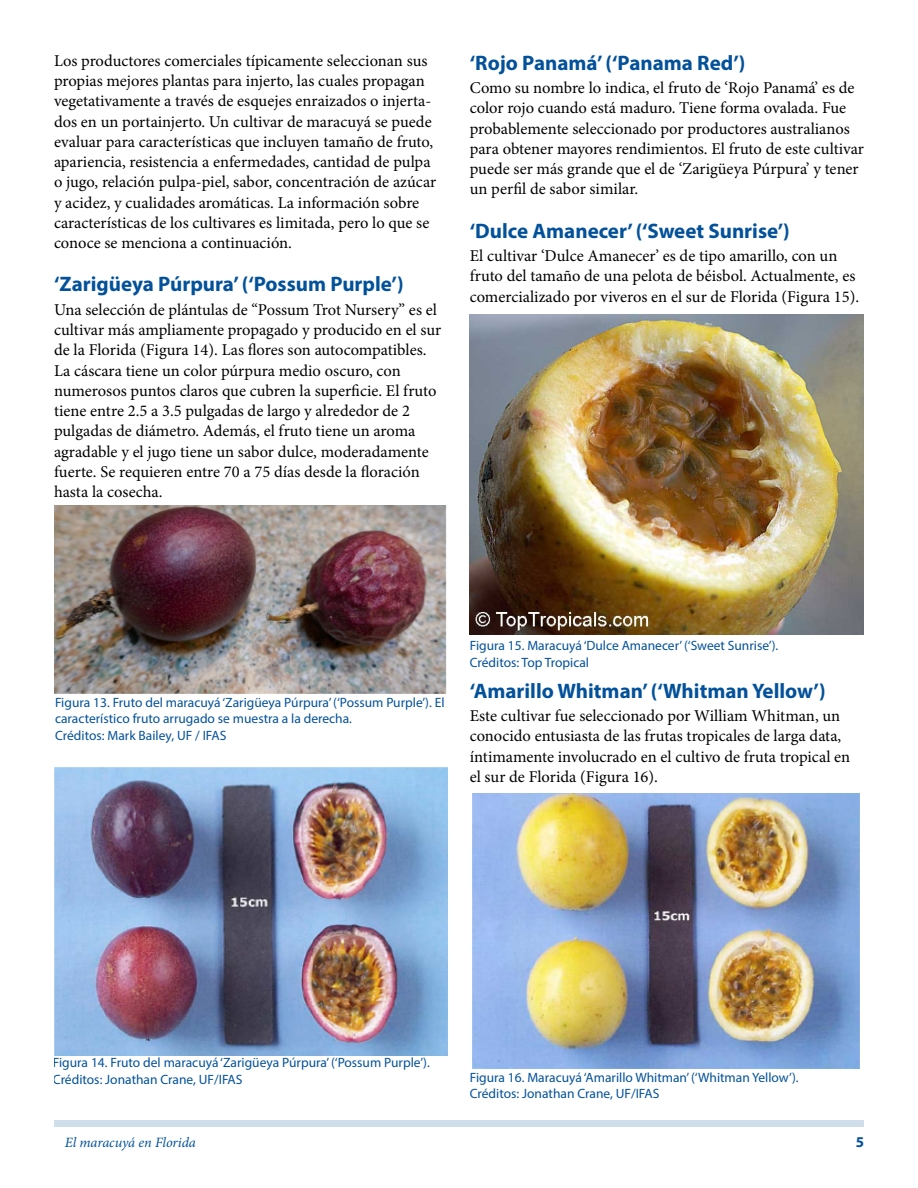
<style>
.page{position:relative;width:918px;height:1188px;background:#fff}
.page>*{position:absolute;margin:0;border:0;box-sizing:border-box;transform-origin:0 0}
.t1{font:700 21px "Myriad Pro";color:#03519a}
.t2{font:16.5px/20.2px "Minion Pro";color:#000}
.t3{font:700 15px "Myriad Pro";color:#03519a}
.t4{font:italic 14.25px "Minion Pro";letter-spacing:-.005em;color:#03519a}
.t5{font:13.5px/16.5px "Myriad Pro";color:#03519a}
</style>
<div class="page">
<div style="left:54px;top:1120px;width:810px;height:7px;background:#d0ddea"></div>
<img style="left:54px;top:505px;width:393px;height:189px">
<img style="left:54px;top:767px;width:393px;height:288px">
<img style="left:470px;top:314px;width:394px;height:321px">
<img style="left:472px;top:793px;width:388px;height:276px">
<p class="t2" style="left:54px;top:51px;width:384px">Los productores comerciales típicamente seleccionan sus propias mejores plantas para injerto, las cuales propagan vegetativamente a través de esquejes enraizados o injerta&shy;dos en un portainjerto. Un cultivar de maracuyá se puede evaluar para características que incluyen tamaño de fruto, apariencia, resistencia a enfermedades, cantidad de pulpa o jugo, relación pulpa-piel, sabor, concentración de azúcar y acidez, y cualidades aromáticas. La información sobre características de los cultivares es limitada, pero lo que se conoce se menciona a continuación.</p>
<p class="t1" style="left:54px;top:271px;width:351px">‘Zarigüeya Púrpura’ (‘Possum Purple’)</p>
<p class="t2" style="left:54px;top:300px;width:389px">Una selección de plántulas de “Possum Trot Nursery” es el cultivar más ampliamente propagado y producido en el sur de la Florida (Figura 14). Las flores son autocompatibles.<br>La cáscara tiene un color púrpura medio oscuro, con numerosos puntos claros que cubren la superficie. El fruto tiene entre 2.5 a 3.5 pulgadas de largo y alrededor de 2 pulgadas de diámetro. Además, el fruto tiene un aroma agradable y el jugo tiene un sabor dulce, moderadamente fuerte. Se requieren entre 70 a 75 días desde la floración hasta la cosecha.</p>
<p class="t1" style="left:470px;top:49px;width:277px">‘Rojo Panamá’ (‘Panama Red’)</p>
<p class="t2" style="left:470px;top:78px;width:396px">Como su nombre lo indica, el fruto de ‘Rojo Panamá’ es de color rojo cuando está maduro. Tiene forma ovalada. Fue probablemente seleccionado por productores australianos para obtener mayores rendimientos. El fruto de este cultivar puede ser más grande que el de ‘Zarigüeya Púrpura’ y tener un perfil de sabor similar.</p>
<p class="t1" style="left:470px;top:217px;width:322px">‘Dulce Amanecer’ (‘Sweet Sunrise’)</p>
<p class="t2" style="left:470px;top:246px;width:391px">El cultivar ‘Dulce Amanecer’ es de tipo amarillo, con un fruto del tamaño de una pelota de béisbol. Actualmente, es comercializado por viveros en el sur de Florida (Figura 15).</p>
<p class="t5" style="left:55px;top:694px;width:391px">Figura 13. Fruto del maracuyá ‘Zarigüeya Púrpura’ (‘Possum Purple’). El característico fruto arrugado se muestra a la derecha.<br>Créditos: Mark Bailey, UF / IFAS</p>
<p class="t5" style="left:470px;top:637px;width:310px">Figura 15. Maracuyá ‘Dulce Amanecer’ (‘Sweet Sunrise’).<br>Créditos: Top Tropical</p>
<p class="t1" style="left:470px;top:677px;width:357px">‘Amarillo Whitman’ (‘Whitman Yellow’)</p>
<p class="t2" style="left:470px;top:706px;width:382px">Este cultivar fue seleccionado por William Whitman, un conocido entusiasta de las frutas tropicales de larga data, íntimamente involucrado en el cultivo de fruta tropical en el sur de Florida (Figura 16).</p>
<p class="t5" style="left:53px;top:1054px;width:378px">Figura 14. Fruto del maracuyá ‘Zarigüeya Púrpura’ (‘Possum Purple’).<br>Créditos: Jonathan Crane, UF/IFAS</p>
<p class="t5" style="left:470px;top:1069px;width:330px">Figura 16. Maracuyá ‘Amarillo Whitman’ (‘Whitman Yellow’).<br>Créditos: Jonathan Crane, UF/IFAS</p>
<p class="t4" style="left:65px;top:1133px;width:133px">El maracuyá en Florida</p>
<p class="t3" style="left:856px;top:1133px;width:10px">5</p>
</div>
